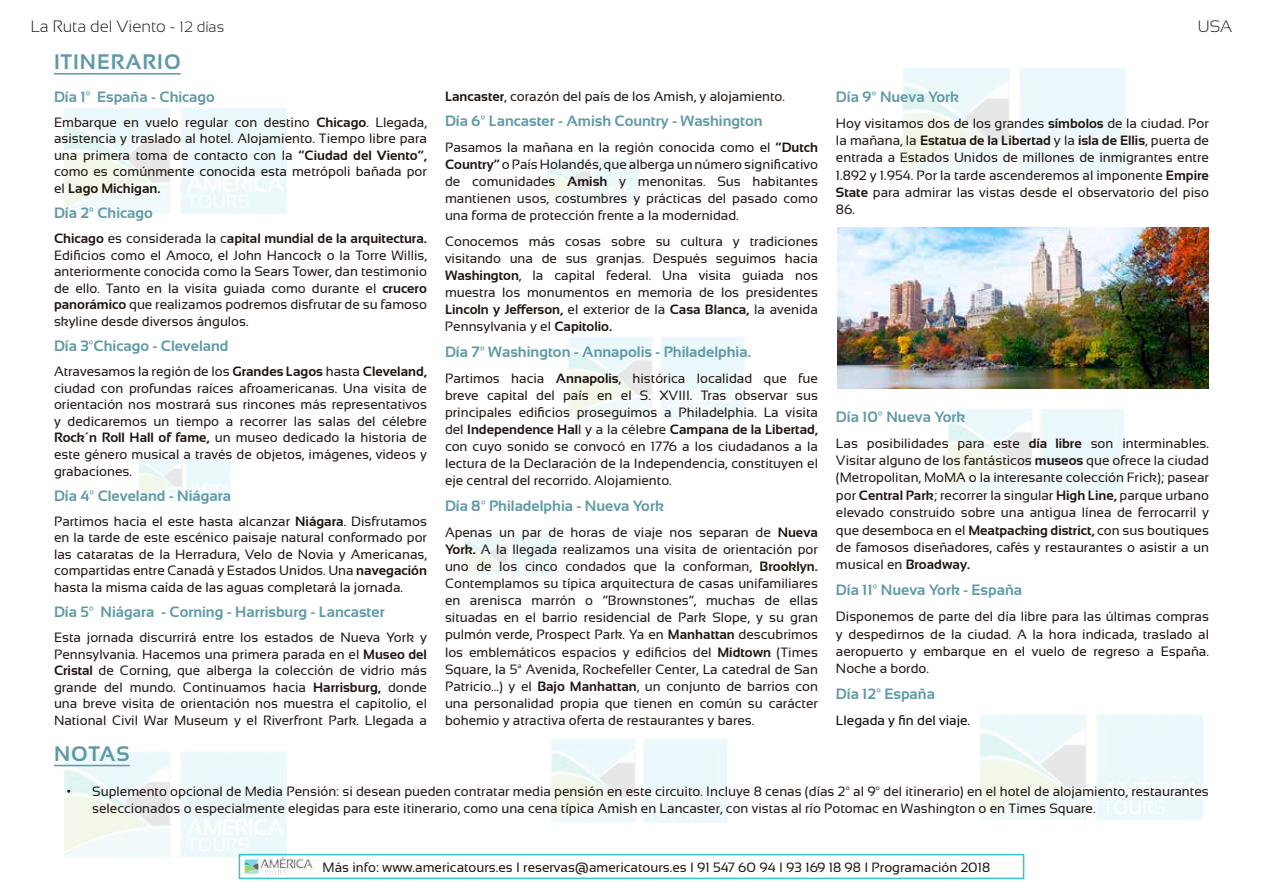
<style>
.page{position:relative;width:1263px;height:893px;background:#fff}
.page>*{position:absolute;margin:0;border:0;box-sizing:border-box;transform-origin:0 0}
.t1{font:700 21px "Sansation";letter-spacing:.05em;color:#5f99a6}
.t2{font:300 16.5px "Sansation";color:#1f1410}
.t3{font:700 15px "Sansation";color:#5f99a6}
.t4{font:13.5px/17.1px "Sansation";color:#1f1410;text-align:justify}
.t5{font:13.5px "Sansation";color:#040305}
.s1{font-size:15px}
.s2{font-weight:700}
</style>
<div class="page">
<hr style="left:54px;top:73px;width:127px;height:2px;background:#5f99a6">
<img style="left:242px;top:857px;width:71px;height:18px">
<div style="left:239px;top:854px;width:785px;height:25px;border:2px solid #00b8c5"></div>
<hr style="left:54px;top:765px;width:76px;height:1px;background:#5f99a6">
<img style="left:838px;top:227px;width:371px;height:162px">
<p class="t2" style="left:31px;top:17px;width:195px">La Ruta del Viento - <span class="s1">12 días</span></p>
<p class="t2" style="left:1198px;top:17px;width:36px">USA</p>
<h1 class="t1" style="left:54px;top:50px;width:128px">ITINERARIO</h1>
<p class="t3" style="left:54px;top:88px;width:162px">Día 1º España - Chicago</p>
<p class="t4" style="left:54px;top:114px;width:374px;line-height:16.5px">Embarque en vuelo regular con destino <span class="s2">Chicago</span>. Llegada, asistencia y traslado al hotel. Alojamiento. Tiempo libre para una primera toma de contacto con la <span class="s2">“Ciudad del Viento”, </span>como es comúnmente conocida esta metrópoli bañada por el <span class="s2">Lago Michigan.</span></p>
<p class="t3" style="left:54px;top:204px;width:100px">Día 2º Chicago</p>
<p class="t4" style="left:54px;top:230px;width:374px;line-height:16.5px"><span class="s2">Chicago</span> es considerada la c<span class="s2">apital mundial de la arquitectura.<br></span>Edificios como el Amoco, el John Hancock o la Torre Willis, anteriormente conocida como la Sears Tower, dan testimonio de ello. Tanto en la visita guiada como durante el <span class="s2">crucero panorámico</span> que realizamos podremos disfrutar de su famoso skyline desde diversos ángulos.</p>
<p class="t3" style="left:54px;top:337px;width:176px">Día 3ºChicago - Cleveland</p>
<p class="t4" style="left:54px;top:363px;width:374px;line-height:16.5px">Atravesamos la región de los <span class="s2">Grandes Lagos</span> hasta <span class="s2">Cleveland, </span>ciudad con profundas raíces afroamericanas. Una visita de orientación nos mostrará sus rincones más representativos y dedicaremos un tiempo a recorrer las salas del célebre <span class="s2">Rock´n Roll Hall of fame,</span> un museo dedicado la historia de este género musical a través de objetos, imágenes, videos y grabaciones.</p>
<p class="t3" style="left:54px;top:487px;width:179px">Día 4º Cleveland - Niágara</p>
<p class="t4" style="left:54px;top:513px;width:374px;line-height:16.5px">Partimos hacia el este hasta alcanzar <span class="s2">Niágara</span>. Disfrutamos en la tarde de este escénico paisaje natural conformado por las cataratas de la Herradura, Velo de Novia y Americanas, compartidas entre Canadá y Estados Unidos. Una <span class="s2">navegación </span>hasta la misma caída de las aguas completará la jornada.</p>
<p class="t3" style="left:54px;top:603px;width:332px">Día 5º Niágara - Corning - Harrisburg - Lancaster</p>
<p class="t4" style="left:54px;top:629px;width:374px;line-height:16.5px">Esta jornada discurrirá entre los estados de Nueva York y Pennsylvania. Hacemos una primera parada en el <span class="s2">Museo del Cristal</span> de Corning, que alberga la colección de vidrio más grande del mundo. Continuamos hacia <span class="s2">Harrisburg,</span> donde una breve visita de orientación nos muestra el capitolio, el National Civil War Museum y el Riverfront Park. Llegada a</p>
<p class="t4" style="left:445px;top:87px;width:341px"><span class="s2">Lancaster</span>, corazón del país de los Amish, y alojamiento.</p>
<p class="t3" style="left:445px;top:113px;width:319px">Día 6º Lancaster - Amish Country - Washington</p>
<p class="t4" style="left:445px;top:139px;width:374px">Pasamos la mañana en la región conocida como el <span class="s2">“Dutch Country”</span> o País Holandés, que alberga un número significativo de comunidades <span class="s2">Amish</span> y menonitas. Sus habitantes mantienen usos, costumbres y prácticas del pasado como una forma de protección frente a la modernidad.</p>
<p class="t4" style="left:445px;top:233px;width:374px">Conocemos más cosas sobre su cultura y tradiciones visitando una de sus granjas. Después seguimos hacia <span class="s2">Washington</span>, la capital federal. Una visita guiada nos muestra los monumentos en memoria de los presidentes <span class="s2">Lincoln y Jefferson,</span> el exterior de la <span class="s2">Casa Blanca,</span> la avenida Pennsylvania y el <span class="s2">Capitolio.</span></p>
<p class="t3" style="left:445px;top:344px;width:308px">Día 7º Washington - Annapolis - Philadelphia.</p>
<p class="t4" style="left:445px;top:369px;width:374px">Partimos hacia <span class="s2">Annapolis</span>, histórica localidad que fue breve capital del país en el S. XVIII. Tras observar sus principales edificios proseguimos a Philadelphia. La visita del <span class="s2">Independence Hal</span>l y a la célebre <span class="s2">Campana de la Libertad, </span>con cuyo sonido se convocó en 1776 a los ciudadanos a la lectura de la Declaración de la Independencia, constituyen el eje central del recorrido. Alojamiento.</p>
<p class="t3" style="left:445px;top:497px;width:220px">Día 8º Philadelphia - Nueva York</p>
<p class="t4" style="left:445px;top:523px;width:374px">Apenas un par de horas de viaje nos separan de <span class="s2">Nueva York.</span> A la llegada realizamos una visita de orientación por uno de los cinco condados que la conforman, <span class="s2">Brooklyn.<br></span>Contemplamos su típica arquitectura de casas unifamiliares en arenisca marrón o “Brownstones”, muchas de ellas situadas en el barrio residencial de Park Slope, y su gran pulmón verde, Prospect Park. Ya en <span class="s2">Manhattan</span> descubrimos los emblemáticos espacios y edificios del <span class="s2">Midtown</span> (Times Square, la 5ª Avenida, Rockefeller Center, La catedral de San Patricio…) y el <span class="s2">Bajo Manhattan</span>, un conjunto de barrios con una personalidad propia que tienen en común su carácter bohemio y atractiva oferta de restaurantes y bares.</p>
<p class="t3" style="left:836px;top:88px;width:124px">Día 9º Nueva York</p>
<p class="t4" style="left:836px;top:114px;width:374px">Hoy visitamos dos de los grandes <span class="s2">símbolos</span> de la ciudad. Por la mañana, la <span class="s2">Estatua de la Libertad</span> y la <span class="s2">isla de Ellis</span>, puerta de entrada a Estados Unidos de millones de inmigrantes entre 1.892 y 1.954. Por la tarde ascenderemos al imponente <span class="s2">Empire State</span> para admirar las vistas desde el observatorio del piso 86.</p>
<p class="t3" style="left:836px;top:408px;width:131px">Día 10º Nueva York</p>
<p class="t4" style="left:836px;top:434px;width:374px">Las posibilidades para este <span class="s2">día libre</span> son interminables.<br>Visitar alguno de los fantásticos <span class="s2">museos</span> que ofrece la ciudad (Metropolitan, MoMA o la interesante colección Frick); pasear por <span class="s2">Central Park</span>; recorrer la singular <span class="s2">High Line,</span> parque urbano elevado construido sobre una antigua línea de ferrocarril y que desemboca en el <span class="s2">Meatpacking district,</span> con sus boutiques de famosos diseñadores, cafés y restaurantes o asistir a un musical en <span class="s2">Broadway.</span></p>
<p class="t3" style="left:836px;top:582px;width:188px">Día 11º Nueva York - España</p>
<p class="t4" style="left:836px;top:608px;width:374px">Disponemos de parte del día libre para las últimas compras y despedirnos de la ciudad. A la hora indicada, traslado al aeropuerto y embarque en el vuelo de regreso a España.<br>Noche a bordo.</p>
<p class="t3" style="left:836px;top:686px;width:101px">Día 12º España</p>
<p class="t5" style="left:836px;top:713px;width:136px">Llegada y fin del viaje.</p>
<h1 class="t1" style="left:54px;top:742px;width:77px">NOTAS</h1>
<p class="t4" style="left:92px;top:783px;width:1118px;line-height:16.5px;text-indent:-26px">• Suplemento opcional de Media Pensión: si desean pueden contratar media pensión en este circuito. Incluye 8 cenas (días 2º al 9º del itinerario) en el hotel de alojamiento, restaurantes seleccionados o especialmente elegidas para este itinerario, como una cena típica Amish en Lancaster, con vistas al río Potomac en Washington o en Times Square.</p>
<p class="t4" style="left:323px;top:858px;width:669px">Más info: www.americatours.es I reservas@americatours.es I 91 547 60 94 I 93 169 18 98 I Programación 2018</p>
</div>
